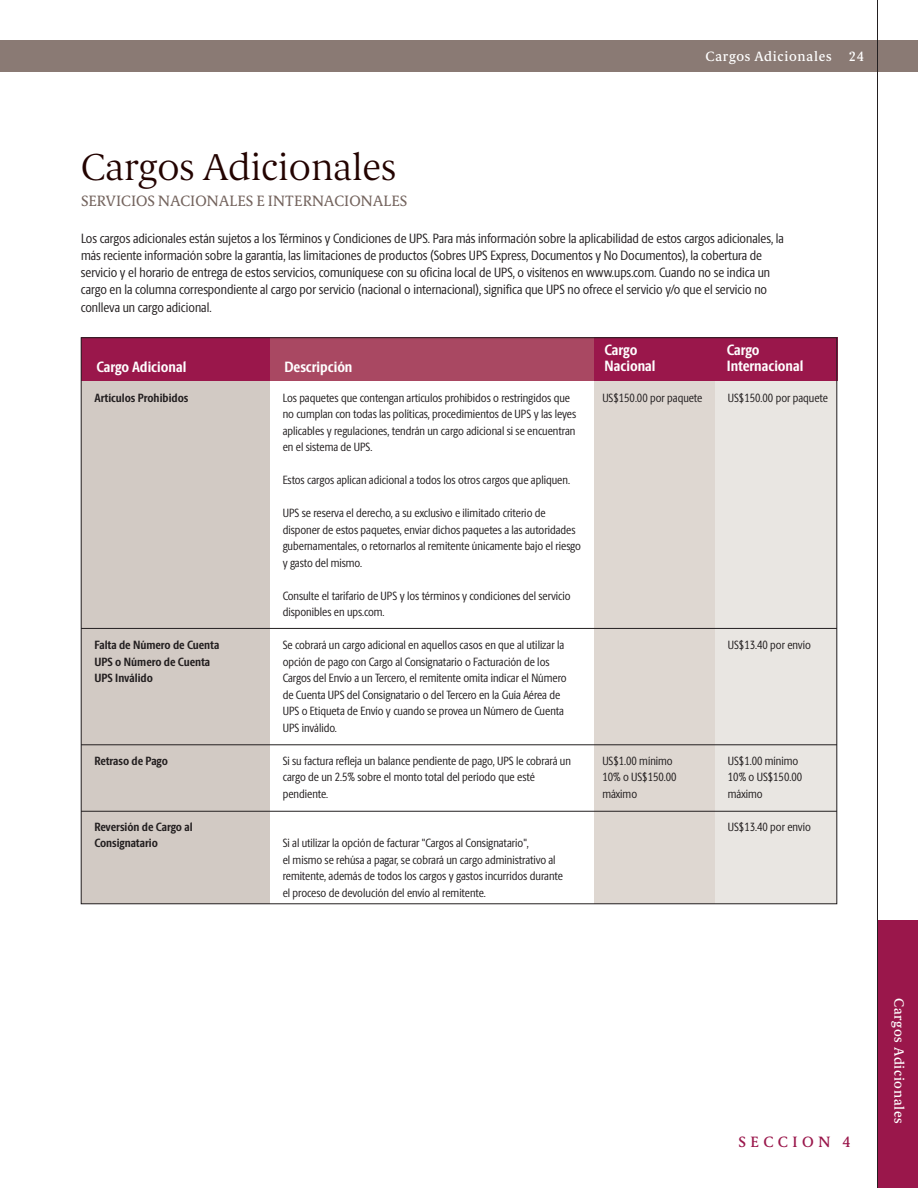
<style>
.page{position:relative;width:918px;height:1188px;background:#fff}
.page>*{position:absolute;margin:0;border:0;box-sizing:border-box;transform-origin:0 0}
.t1{font:200 37.5px "UPS Berlingske Serif Tx";color:#230300}
.t2{font:700 15px/16.5px "UPS Berlingske Sans Cn";color:#fff}
.t3{font:15px "UPS Berlingske Serif Tx";color:#74645e}
.t4{font:500 15px "UPS Berlingske Serif Tx";letter-spacing:.3em;color:#9a174b}
.t5{font:13.5px/17.2px "UPS Berlingske Sans Cn";color:#231f20}
.t6{font:500 13.5px "UPS Berlingske Serif Tx";letter-spacing:.05em;color:#fff}
.t7{font:12px/16.5px "UPS Berlingske Sans Cn";color:#231f20}
.t8{font:700 12px/16.5px "UPS Berlingske Sans Cn";color:#231f20}
</style>
<div class="page">
<div style="left:0;top:40px;width:918px;height:32px;background:#8a7a74"></div>
<div style="left:877px;top:920px;width:41px;height:268px;background:#9a174b"></div>
<hr style="left:877px;top:0;width:1px;height:1188px;background:#231f20">
<div style="left:594px;top:380px;width:122px;height:524px;background:#ded7d1"></div>
<div style="left:716px;top:380px;width:121px;height:524px;background:#e9e6e2"></div>
<div style="left:81px;top:380px;width:189px;height:524px;background:#d2cac4"></div>
<div style="left:81px;top:338px;width:189px;height:43px;background:#9a174b"></div>
<div style="left:270px;top:338px;width:324px;height:43px;background:#a94862"></div>
<div style="left:594px;top:338px;width:243px;height:43px;background:#9a174b"></div>
<hr style="left:81px;top:628px;width:756px;height:1px;background:#231f20">
<hr style="left:81px;top:811px;width:756px;height:1px;background:#231f20">
<hr style="left:81px;top:745px;width:756px;height:1px;background:#231f20">
<h1 class="t1" style="left:81px;top:141px;width:317px">Cargos Adicionales</h1>
<p class="t3" style="left:81px;top:190px;width:328px">SERVICIOS NACIONALES E INTERNACIONALES</p>
<p class="t6" style="left:706px;top:47px;width:128px">Cargos Adicionales</p>
<p class="t6" style="left:849px;top:47px;width:17px">24</p>
<p class="t5" style="left:81px;top:231px;width:705px">Los cargos adicionales están sujetos a los Términos y Condiciones de UPS. Para más información sobre la aplicabilidad de estos cargos adicionales, la más reciente información sobre la garantía, las limitaciones de productos (Sobres UPS Express, Documentos y No Documentos), la cobertura de servicio y el horario de entrega de estos servicios, comuníquese con su oficina local de UPS, o visítenos en www.ups.com. Cuando no se indica un cargo en la columna correspondiente al cargo por servicio (nacional o internacional), significa que UPS no ofrece el servicio y/o que el servicio no conlleva un cargo adicional.</p>
<p class="t2" style="left:96px;top:358px;width:91px">Cargo Adicional</p>
<p class="t2" style="left:284px;top:358px;width:70px">Descripción</p>
<p class="t8" style="left:94px;top:389px;width:95px">Artículos Prohibidos</p>
<p class="t8" style="left:94px;top:637px;width:126px">Falta de Número de Cuenta<br>UPS o Número de Cuenta<br>UPS Inválido</p>
<p class="t8" style="left:94px;top:752px;width:75px">Retraso de Pago</p>
<p class="t8" style="left:94px;top:818px;width:100px">Reversión de Cargo al<br>Consignatario</p>
<p class="t7" style="left:283px;top:391px;width:295px">Los paquetes que contengan artículos prohibidos o restringidos que no cumplan con todas las políticas, procedimientos de UPS y las leyes aplicables y regulaciones, tendrán un cargo adicional si se encuentran en el sistema de UPS.</p>
<p class="t7" style="left:283px;top:473px;width:289px">Estos cargos aplican adicional a todos los otros cargos que apliquen.</p>
<p class="t7" style="left:283px;top:506px;width:300px">UPS se reserva el derecho, a su exclusivo e ilimitado criterio de disponer de estos paquetes, enviar dichos paquetes a las autoridades gubernamentales, o retornarlos al remitente únicamente bajo el riesgo y gasto del mismo.</p>
<p class="t7" style="left:283px;top:589px;width:290px">Consulte el tarifario de UPS y los términos y condiciones del servicio disponibles en ups.com.</p>
<p class="t7" style="left:283px;top:638px;width:285px">Se cobrará un cargo adicional en aquellos casos en que al utilizar la opción de pago con Cargo al Consignatario o Facturación de los Cargos del Envío a un Tercero, el remitente omita indicar el Número de Cuenta UPS del Consignatario o del Tercero en la Guía Aérea de UPS o Etiqueta de Envío y cuando se provea un Número de Cuenta UPS inválido.</p>
<p class="t7" style="left:283px;top:754px;width:290px">Si su factura refleja un balance pendiente de pago, UPS le cobrará un cargo de un 2.5% sobre el monto total del período que esté pendiente.</p>
<p class="t7" style="left:283px;top:836px;width:282px">Si al utilizar la opción de facturar "Cargos al Consignatario",<br>el mismo se rehúsa a pagar, se cobrará un cargo administrativo al remitente, además de todos los cargos y gastos incurridos durante el proceso de devolución del envío al remitente.</p>
<p class="t2" style="left:605px;top:341px;width:52px">Cargo<br>Nacional</p>
<p class="t7" style="left:602px;top:391px;width:102px">US$150.00 por paquete</p>
<p class="t7" style="left:602px;top:754px;width:76px">US$1.00 mínimo<br>10% o US$150.00 máximo</p>
<p class="t2" style="left:727px;top:341px;width:78px">Cargo<br>Internacional</p>
<p class="t7" style="left:728px;top:391px;width:102px">US$150.00 por paquete</p>
<p class="t7" style="left:728px;top:638px;width:84px">US$13.40 por envío</p>
<p class="t7" style="left:728px;top:754px;width:76px">US$1.00 mínimo<br>10% o US$150.00 máximo</p>
<p class="t7" style="left:728px;top:820px;width:84px">US$13.40 por envío</p>
<p class="t4" style="left:739px;top:1131px;width:113px">SECCION 4</p>
<p class="t6" style="left:909px;top:998px;width:128px;rotate:90deg">Cargos Adicionales</p>
</div>
